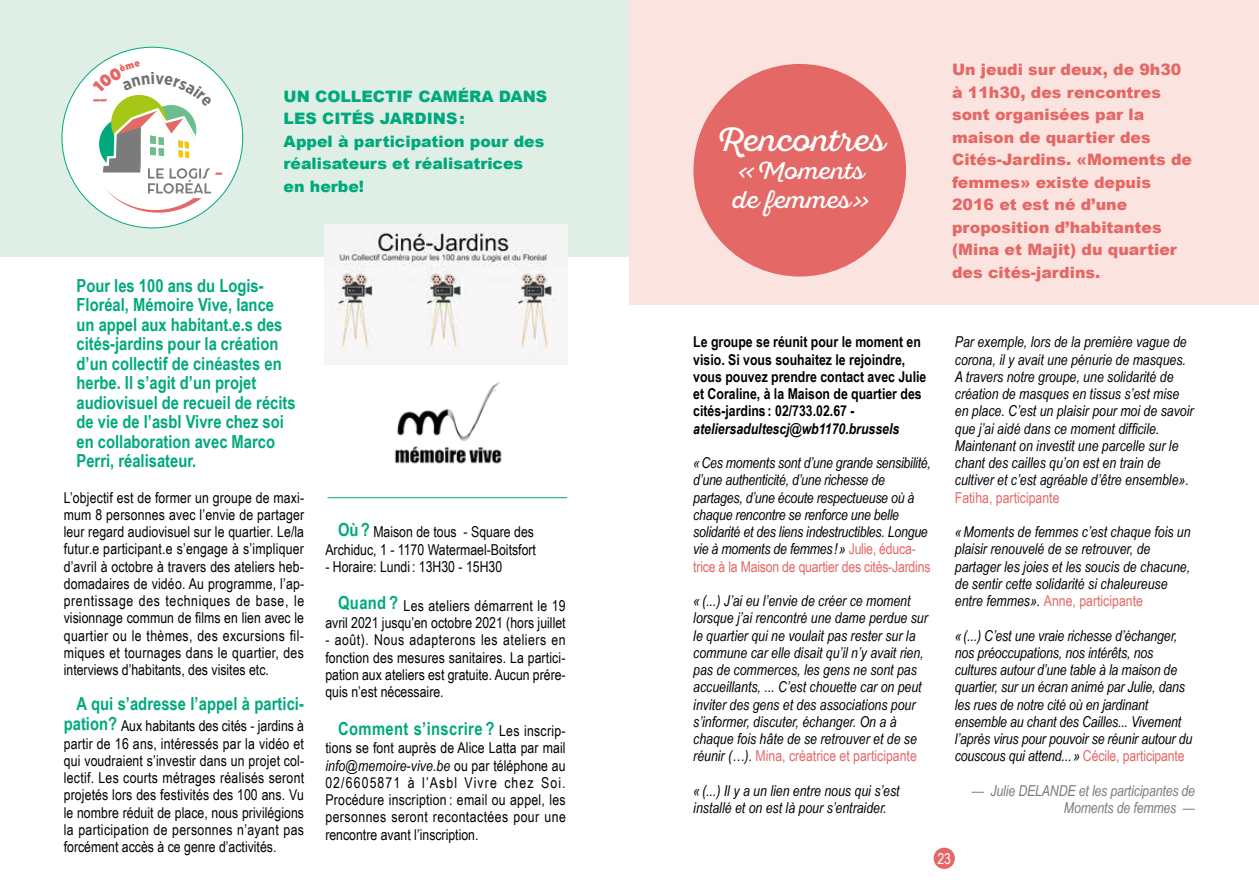
<style>
.page{position:relative;width:1259px;height:893px;background:#fff}
.page>*{position:absolute;margin:0;border:0;box-sizing:border-box;transform-origin:0 0}
.t1{font:31.5px "Sant Elia Script Alt";color:#fff}
.t2{font:24px/28.5px "Sant Elia Script Alt";color:#fff}
.t3{font:700 18px/19.5px "Arial Narrow";color:#00a97c}
.t4{font:700 18px "Arial Narrow";letter-spacing:.02em;color:#00a97c}
.t5{font:900 15.75px/22.5px "Arial";color:#e46866}
.t6{font:900 15.75px/22.5px "Arial";color:#00a97c}
.t7{font:italic 15px/17.2px "Arial Narrow";color:#000}
.t8{font:15px/17.2px "Arial Narrow";color:#000;text-align:justify}
.t9{font:700 15px/17.2px "Arial Narrow";color:#000}
.t10{font:italic 15px/17.2px "Arial Narrow";letter-spacing:-.01em;color:#7c7b7b;text-align:right}
.t11{font:italic 700 15px "Arial Narrow";color:#000}
.t12{font:15px "Arial Narrow";color:#e46866}
.t13{font:15px "Arial Narrow";color:#fff}
.s1{font-weight:700;font-size:18px;color:#00a97c}
.s2{font-style:italic}
.s3{font-style:normal;color:#e46866}
</style>
<div class="page">
<div style="left:933px;top:848px;width:22px;height:21px;background:#e46866;border-radius:50%"></div>
<div style="left:0;top:0;width:629px;height:257px;background:#dfefe6"></div>
<div style="left:629px;top:0;width:630px;height:304px;background:#fbe4df"></div>
<div style="left:693px;top:64px;width:213px;height:213px;background:#e46866;border-radius:50%"></div>
<div style="left:62px;top:47px;width:181px;height:181px;background:#fff;border-radius:50%"></div>
<img style="left:324px;top:224px;width:243px;height:131px">
<img style="left:394px;top:382px;width:108px;height:82px">
<hr style="left:327px;top:497px;width:240px;height:1px;background:#00a97c">
<svg style="left:89px;top:61px;width:133px;height:152px"></svg>
<p class="t6" style="left:284px;top:85px;width:265px">UN COLLECTIF CAMÉRA DANS<br>LES CITÉS JARDINS:<br>Appel à participation pour des réalisateurs et réalisatrices en herbe!</p>
<p class="t3" style="left:77px;top:275px;width:221px">Pour les 100 ans du Logis-<br>Floréal, Mémoire Vive, lance un appel aux habitant.e.s des cités-jardins pour la création d’un collectif de cinéastes en herbe. Il s’agit d’un projet audiovisuel de recueil de récits de vie de l’asbl Vivre chez soi en collaboration avec Marco<br>Perri, réalisateur.</p>
<p class="t8" style="left:64px;top:489px;width:242px">L’objectif est de former un groupe de maxi&shy;mum 8 personnes avec l’envie de partager leur regard audiovisuel sur le quartier. Le/la futur.e participant.e s’engage à s’impliquer d’avril à octobre à travers des ateliers heb&shy;domadaires de vidéo. Au programme, l’ap&shy;prentissage des techniques de base, le visionnage commun de films en lien avec le quartier ou le thèmes, des excursions fil&shy;miques et tournages dans le quartier, des interviews d’habitants, des visites etc.</p>
<p class="t3" style="left:77px;top:694px;width:229px">A qui s’adresse l’appel à partici-</p>
<p class="t8" style="left:64px;top:717px;width:242px"><span class="s1">pation?</span> Aux habitants des cités - jardins à partir de 16 ans, intéressés par la vidéo et qui voudraient s’investir dans un projet col&shy;lectif. Les courts métrages réalisés seront projetés lors des festivités des 100 ans. Vu le nombre réduit de place, nous privilégions la participation de personnes n’ayant pas forcément accès à ce genre d’activités.</p>
<p class="t8" style="left:325px;top:523px;width:212px;text-align:right"><span class="s1">Où?</span> Maison de tous - Square des<br>Archiduc, 1 - 1170 Watermael-Boitsfort</p>
<p class="t8" style="left:325px;top:558px;width:178px">- Horaire: Lundi : 13H30 - 15H30</p>
<p class="t8" style="left:325px;top:597px;width:242px;text-align:right"><span class="s1">Quand ?</span> Les ateliers démarrent le 19 avril 2021 jusqu’en octobre 2021 (hors juillet</p>
<p class="t8" style="left:325px;top:631px;width:242px">- août). Nous adapterons les ateliers en fonction des mesures sanitaires. La partici&shy;pation aux ateliers est gratuite. Aucun prére&shy;quis n’est nécessaire.</p>
<p class="t4" style="left:338px;top:718px;width:229px">Comment s’inscrire ? <sub>Les</sub> <sub>inscrip-</sub></p>
<p class="t8" style="left:325px;top:739px;width:242px">tions se font auprès de Alice Latta par mail <span class="s2">info@memoire-vive.be</span> ou par téléphone au 02/6605871 à l’Asbl Vivre chez Soi.<br>Procédure inscription : email ou appel, les personnes seront recontactées pour une rencontre avant l’inscription.</p>
<h1 class="t1" style="left:717px;top:122px;width:169px">Rencontres</h1>
<h2 class="t2" style="left:732px;top:157px;width:140px">«Moments de femmes»</h2>
<p class="t9" style="left:693px;top:333px;width:235px">Le groupe se réunit pour le moment en visio. Si vous souhaitez le rejoindre, vous pouvez prendre contact avec Julie et Coraline, à la Maison de quartier des cités-jardins : 02/733.02.67 -</p>
<p class="t11" style="left:693px;top:419px;width:208px">ateliersadultescj@wb1170.brussels</p>
<p class="t7" style="left:693px;top:454px;width:239px">«Ces moments sont d’une grande sensibilité, d’une authenticité, d’une richesse de partages, d’une écoute respectueuse où à chaque rencontre se renforce une belle solidarité et des liens indestructibles. Longue vie à moments de femmes!» <span class="s3">Julie, éduca&shy;trice à la Maison de quartier des cités-Jardins</span></p>
<p class="t7" style="left:693px;top:592px;width:236px">« (...) J’ai eu l’envie de créer ce moment lorsque j’ai rencontré une dame perdue sur le quartier qui ne voulait pas rester sur la commune car elle disait qu’il n’y avait rien, pas de commerces, les gens ne sont pas accueillants, ... C’est chouette car on peut inviter des gens et des associations pour s’informer, discuter, échanger. On a à chaque fois hâte de se retrouver et de se réunir (…). <span class="s3">Mina, créatrice et participante</span></p>
<p class="t7" style="left:693px;top:782px;width:208px">« (...) Il y a un lien entre nous qui s’est installé et on est là pour s’entraider.</p>
<p class="t5" style="left:952px;top:58px;width:241px">Un jeudi sur deux, de 9h30 à 11h30, des rencontres sont organisées par la maison de quartier des<br>Cités-Jardins. «Moments de femmes» existe depuis<br>2016 et est né d’une proposition d’habitantes (Mina et Majit) du quartier des cités-jardins.</p>
<p class="t7" style="left:955px;top:333px;width:240px">Par exemple, lors de la première vague de corona, il y avait une pénurie de masques.<br>A travers notre groupe, une solidarité de création de masques en tissus s’est mise en place. C’est un plaisir pour moi de savoir que j’ai aidé dans ce moment difficile.<br>Maintenant on investit une parcelle sur le chant des cailles qu’on est en train de cultiver et c’est agréable d’être ensemble».</p>
<p class="t12" style="left:955px;top:489px;width:106px">Fatiha, participante</p>
<p class="t7" style="left:955px;top:523px;width:237px">«Moments de femmes c’est chaque fois un plaisir renouvelé de se retrouver, de partager les joies et les soucis de chacune, de sentir cette solidarité si chaleureuse entre femmes». <span class="s3">Anne, participante</span></p>
<p class="t7" style="left:955px;top:627px;width:239px">«(...) C’est une vraie richesse d’échanger, nos préoccupations, nos intérêts, nos cultures autour d’une table à la maison de quartier, sur un écran animé par Julie, dans les rues de notre cité où en jardinant ensemble au chant des Cailles... Vivement l’après virus pour pouvoir se réunir autour du couscous qui attend...» <span class="s3">Cécile, participante</span></p>
<p class="t10" style="left:972px;top:782px;width:225px">— Julie DELANDE et les participantes de<br>Moments de femmes —</p>
<p class="t13" style="left:937px;top:850px;width:15px">23</p>
</div>
